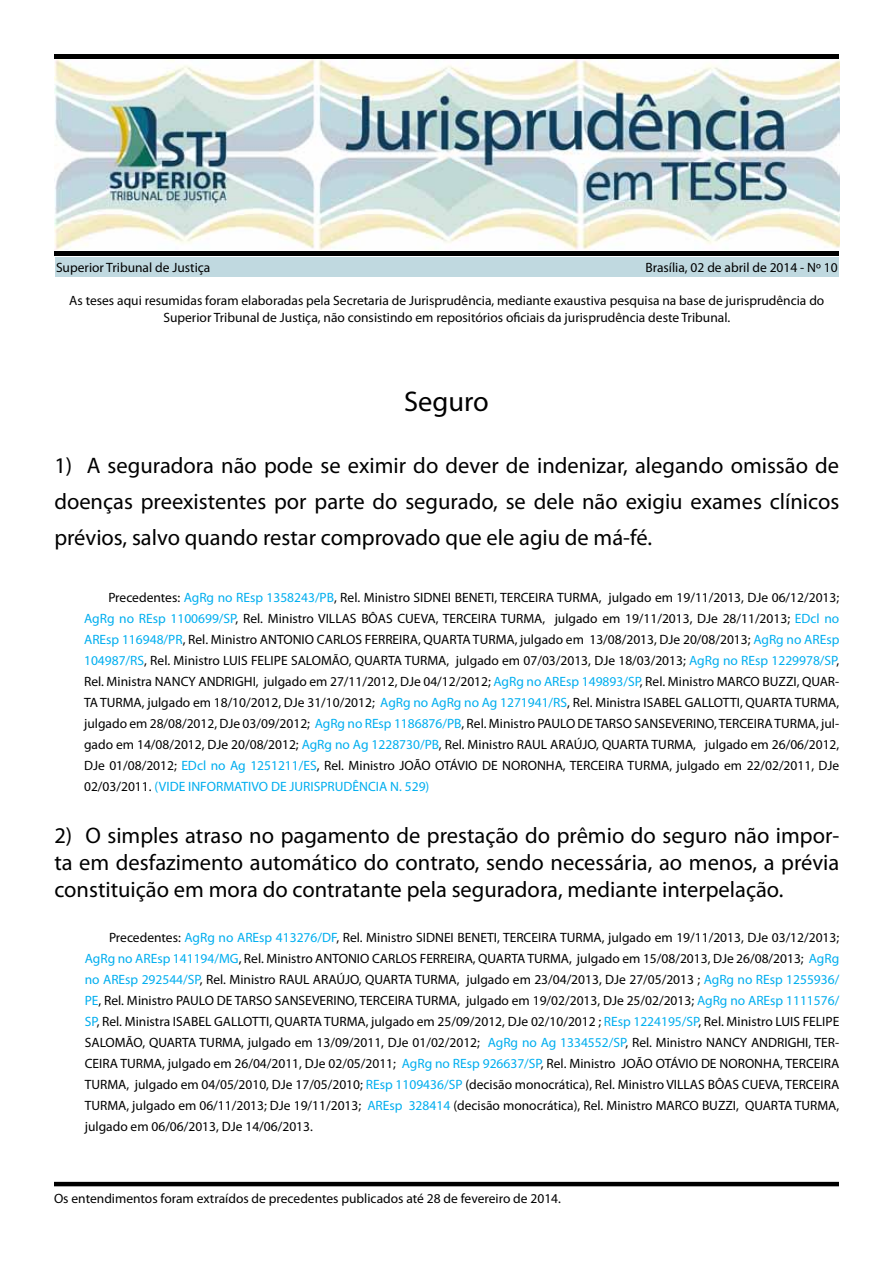
<style>
.page{position:relative;width:893px;height:1263px;background:#fff}
.page>*{position:absolute;margin:0;border:0;box-sizing:border-box;transform-origin:0 0}
.t1{font:28.5px "Myriad Pro";color:#000}
.t2{font:22.5px/36px "Myriad Pro";color:#000;text-align:justify}
.t3{font:13.5px/21px "Myriad Pro";color:#000;text-align:justify}
.s1{color:#00aeef}
</style>
<div class="page">
<hr style="left:54px;top:1182px;width:785px;height:4px;background:#000">
<hr style="left:54px;top:54px;width:785px;height:4px;background:#000">
<hr style="left:54px;top:251px;width:785px;height:4px;background:#000">
<div style="left:55px;top:258px;width:783px;height:19px;background:#c0d9e0"></div>
<img style="left:54px;top:60px;width:785px;height:190px">
<p class="t3" style="left:56px;top:257px;width:156px">Superior Tribunal de Justiça</p>
<p class="t3" style="left:645px;top:257px;width:194px">Brasília, 02 de abril de 2014 - Nº 10</p>
<p class="t3" style="left:69px;top:292px;width:756px;line-height:16.2px;text-align:center">As teses aqui resumidas foram elaboradas pela Secretaria de Jurisprudência, mediante exaustiva pesquisa na base de jurisprudência do<br>Superior Tribunal de Justiça, não consistindo em repositórios oficiais da jurisprudência deste Tribunal.</p>
<h1 class="t1" style="left:404px;top:384px;width:86px">Seguro</h1>
<h2 class="t2" style="left:54px;top:447px;width:787px">1) A seguradora não pode se eximir do dever de indenizar, alegando omissão de doenças preexistentes por parte do segurado, se dele não exigiu exames clínicos prévios, salvo quando restar comprovado que ele agiu de má-fé.</h2>
<p class="t3" style="left:84px;top:587px;width:757px;text-indent:24px">Precedentes: <span class="s1">AgRg no REsp 1358243/PB</span>, Rel. Ministro SIDNEI BENETI, TERCEIRA TURMA, julgado em 19/11/2013, DJe 06/12/2013; <span class="s1">AgRg no REsp 1100699/SP</span>, Rel. Ministro VILLAS BÔAS CUEVA, TERCEIRA TURMA, julgado em 19/11/2013, DJe 28/11/2013; <span class="s1">EDcl no AREsp 116948/PR</span>, Rel. Ministro ANTONIO CARLOS FERREIRA, QUARTA TURMA, julgado em 13/08/2013, DJe 20/08/2013; <span class="s1">AgRg no AREsp 104987/RS</span>, Rel. Ministro LUIS FELIPE SALOMÃO, QUARTA TURMA, julgado em 07/03/2013, DJe 18/03/2013; <span class="s1">AgRg no REsp 1229978/SP</span>, Rel. Ministra NANCY ANDRIGHI, julgado em 27/11/2012, DJe 04/12/2012; <span class="s1">AgRg no AREsp 149893/SP</span>, Rel. Ministro MARCO BUZZI, QUAR-TA TURMA, julgado em 18/10/2012, DJe 31/10/2012; <span class="s1">AgRg no AgRg no Ag 1271941/RS</span>, Rel. Ministra ISABEL GALLOTTI, QUARTA TURMA, julgado em 28/08/2012, DJe 03/09/2012; <span class="s1">AgRg no REsp 1186876/PB</span>, Rel. Ministro PAULO DE TARSO SANSEVERINO, TERCEIRA TURMA, jul&shy;gado em 14/08/2012, DJe 20/08/2012; <span class="s1">AgRg no Ag 1228730/PB</span>, Rel. Ministro RAUL ARAÚJO, QUARTA TURMA, julgado em 26/06/2012, DJe 01/08/2012; <span class="s1">EDcl no Ag 1251211/ES</span>, Rel. Ministro JOÃO OTÁVIO DE NORONHA, TERCEIRA TURMA, julgado em 22/02/2011, DJe 02/03/2011. <span class="s1">(VIDE INFORMATIVO DE JURISPRUDÊNCIA N. 529)</span></p>
<h2 class="t2" style="left:54px;top:821px;width:786px;line-height:27px">2) O simples atraso no pagamento de prestação do prêmio do seguro não impor&shy;ta em desfazimento automático do contrato, sendo necessária, ao menos, a prévia constituição em mora do contratante pela seguradora, mediante interpelação.</h2>
<p class="t3" style="left:85px;top:926px;width:756px;text-indent:24px">Precedentes: <span class="s1">AgRg no AREsp 413276/DF</span>, Rel. Ministro SIDNEI BENETI, TERCEIRA TURMA, julgado em 19/11/2013, DJe 03/12/2013; <span class="s1">AgRg no AREsp 141194/MG</span>, Rel. Ministro ANTONIO CARLOS FERREIRA, QUARTA TURMA, julgado em 15/08/2013, DJe 26/08/2013; <span class="s1">AgRg no AREsp 292544/SP</span>, Rel. Ministro RAUL ARAÚJO, QUARTA TURMA, julgado em 23/04/2013, DJe 27/05/2013 ; <span class="s1">AgRg no REsp 1255936/ PE</span>, Rel. Ministro PAULO DE TARSO SANSEVERINO, TERCEIRA TURMA, julgado em 19/02/2013, DJe 25/02/2013; <span class="s1">AgRg no AREsp 1111576/ SP</span>, Rel. Ministra ISABEL GALLOTTI, QUARTA TURMA, julgado em 25/09/2012, DJe 02/10/2012 ; <span class="s1">REsp 1224195/SP</span>, Rel. Ministro LUIS FELIPE SALOMÃO, QUARTA TURMA, julgado em 13/09/2011, DJe 01/02/2012; <span class="s1">AgRg no Ag 1334552/SP</span>, Rel. Ministro NANCY ANDRIGHI, TER-CEIRA TURMA, julgado em 26/04/2011, DJe 02/05/2011; <span class="s1">AgRg no REsp 926637/SP</span>, Rel. Ministro JOÃO OTÁVIO DE NORONHA, TERCEIRA TURMA, julgado em 04/05/2010, DJe 17/05/2010; <span class="s1">REsp 1109436/SP</span> (decisão monocrática), Rel. Ministro VILLAS BÔAS CUEVA, TERCEIRA TURMA, julgado em 06/11/2013; DJe 19/11/2013; <span class="s1">AREsp 328414</span> (decisão monocrática), Rel. Ministro MARCO BUZZI, QUARTA TURMA, julgado em 06/06/2013, DJe 14/06/2013.</p>
<p class="t3" style="left:54px;top:1187px;width:508px">Os entendimentos foram extraídos de precedentes publicados até 28 de fevereiro de 2014.</p>
</div>
